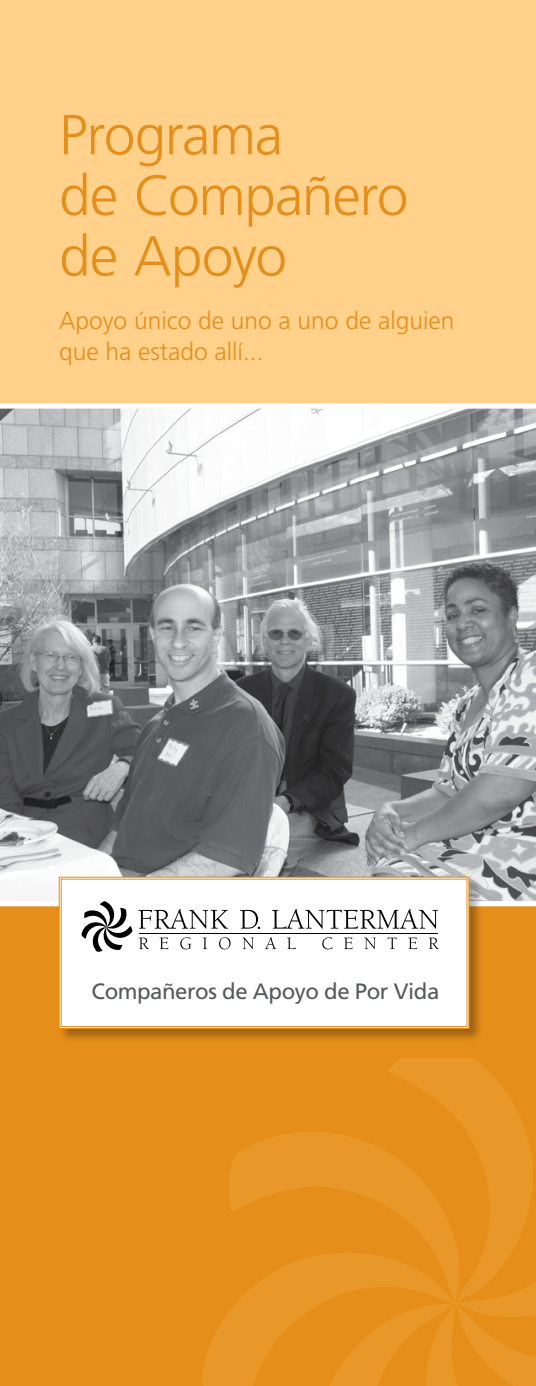
<style>
.page{position:relative;width:536px;height:1386px;background:#fff}
.page>*{position:absolute;margin:0;border:0;box-sizing:border-box;transform-origin:0 0}
.t1{font:300 56.35px/60.6px "Frutiger LT Std";letter-spacing:-.02em;color:#e58e1a}
.t2{font:300 24.5px/31.5px "Frutiger LT Std";color:#e58e1a}
.t3{font:22.22px "Frutiger LT Std";letter-spacing:-.02em;color:#58595b}
</style>
<div class="page">
<div style="left:0;top:906px;width:536px;height:480px;background:#e58e1a"></div>
<div style="left:0;top:0;width:536px;height:906px;background:#ffd18b"></div>
<img style="left:0;top:409px;width:536px;height:492px">
<div style="left:0;top:403px;width:536px;height:6px;background:#fff"></div>
<div style="left:0;top:901px;width:536px;height:5px;background:#fff"></div>
<svg style="left:229px;top:1132px;width:79px;height:79px;fill:#e89828"></svg>
<svg style="left:202px;top:1258px;width:106px;height:128px;fill:#e89828"></svg>
<svg style="left:308px;top:1132px;width:228px;height:254px"></svg>
<svg style="left:388px;top:1059px;width:148px;height:245px"></svg>
<div style="left:58px;top:876px;width:425px;height:166px;background:#000;opacity:.3"></div>
<div style="left:58px;top:876px;width:411px;height:153px;background:#fff"></div>
<div style="left:61px;top:879px;width:406px;height:148px;border:1px solid #e58e1a"></div>
<svg style="left:138px;top:909px;width:90px;height:20px;background:#c7c7c7"></svg>
<svg style="left:240px;top:910px;width:20px;height:19px"></svg>
<svg style="left:272px;top:909px;width:165px;height:20px;background:#c9c9c9"></svg>
<svg style="left:139px;top:938px;width:10px;height:11px"></svg>
<svg style="left:159px;top:938px;width:9px;height:11px"></svg>
<svg style="left:180px;top:937px;width:11px;height:12px"></svg>
<svg style="left:203px;top:938px;width:4px;height:11px"></svg>
<svg style="left:219px;top:937px;width:11px;height:12px"></svg>
<svg style="left:242px;top:938px;width:12px;height:11px"></svg>
<svg style="left:265px;top:937px;width:11px;height:12px"></svg>
<svg style="left:287px;top:938px;width:9px;height:11px"></svg>
<svg style="left:322px;top:937px;width:10px;height:12px"></svg>
<svg style="left:344px;top:938px;width:8px;height:11px"></svg>
<svg style="left:364px;top:938px;width:11px;height:11px"></svg>
<svg style="left:387px;top:938px;width:10px;height:11px"></svg>
<svg style="left:408px;top:938px;width:9px;height:11px"></svg>
<svg style="left:428px;top:938px;width:10px;height:11px"></svg>
<hr style="left:139px;top:933px;width:298px;height:1px;background:#000">
<svg style="left:81px;top:901px;width:51px;height:51px;background:#aaa"></svg>
<h1 class="t1" style="left:59px;top:105px;width:350px">Programa<br>de Compañero de Apoyo</h1>
<p class="t2" style="left:59px;top:305px;width:396px">Apoyo único de uno a uno de alguien que ha estado allí...</p>
<p class="t3" style="left:91px;top:978px;width:349px">Compañeros de Apoyo de Por Vida</p>
</div>
